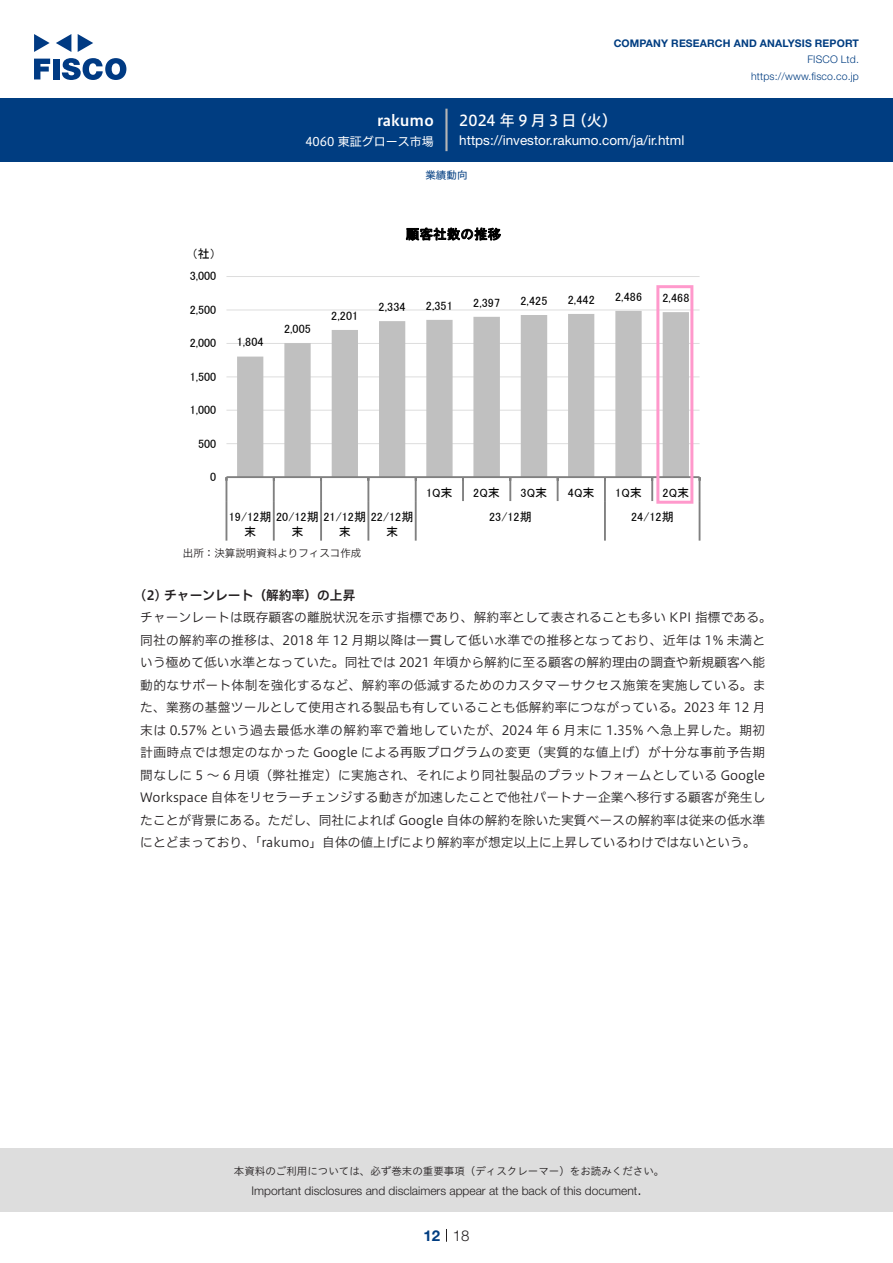
<style>
.page{position:relative;width:893px;height:1263px;background:#fff}
.page>*{position:absolute;margin:0;border:0;box-sizing:border-box;transform-origin:0 0}
.t1{font:15px "Hiragino UD Sans F Std N W5";letter-spacing:.21em;color:#fff}
.t2{font:15px "Hiragino UD Sans F Std N W6";color:#fff}
.t3{font:300 15px "Helvetica Neue LT Std";color:#231f20}
.t4{font:700 15px "Helvetica Neue LT Std";color:#003d81}
.t5{font:13.5px "Helvetica Neue LT Std";color:#fff}
.t6{font:13.5px "MS P Gothic";letter-spacing:.01em;color:#000}
.本文3mm{font:12.75px/22.5px "Hiragino UD Sans F Std N W3";letter-spacing:.01em;color:#231f20}
.小タイトル3mm{font:12.75px "Hiragino UD Sans F Std N W6";color:#231f20}
.t7{font:12.15px "MS P Gothic";letter-spacing:.005em;color:#000}
.t8{font:12px/15.6px "MS P Gothic";letter-spacing:.005em;color:#000}
.t9{font:300 12px "Helvetica Neue LT Std";color:#231f20}
.t10{font:12px "Hiragino UD Sans F Std N W4";color:#fff}
.t11{font:10.5px "Hiragino UD Sans Std W3";color:#231f20}
.t12{font:700 10.5px "Helvetica Neue LT Std";letter-spacing:.015em;color:#003d81}
.t13{font:300 10.5px/16.5px "Helvetica Neue LT Std";letter-spacing:.015em;color:#003d81;text-align:right}
.表組み基本スタイル{font:10.5px "Hiragino UD Sans F Std N W3";color:#231f20}
.ヘッダー{font:10.5px "Hiragino UD Sans F Std N W4";color:#003d81}
</style>
<div class="page">
<div style="left:0;top:1148px;width:893px;height:64px;background:#ddd"></div>
<svg style="left:34px;top:59px;width:16px;height:20px"></svg>
<div style="left:53px;top:59px;width:6px;height:20px;background:#003a83"></div>
<svg style="left:62px;top:58px;width:64px;height:22px"></svg>
<svg style="left:34px;top:34px;width:16px;height:18px"></svg>
<svg style="left:78px;top:34px;width:15px;height:18px"></svg>
<svg style="left:56px;top:34px;width:15px;height:18px"></svg>
<div style="left:0;top:98px;width:893px;height:64px;background:#003d81"></div>
<hr style="left:445px;top:109px;width:3px;height:42px;background:#b5b5b6">
<svg style="left:446px;top:1229px;width:1px;height:13px"></svg>
<hr style="left:226px;top:443px;width:474px;height:1px;background:#ddd">
<hr style="left:226px;top:410px;width:474px;height:1px;background:#ddd">
<hr style="left:226px;top:376px;width:474px;height:1px;background:#ddd">
<hr style="left:226px;top:343px;width:474px;height:1px;background:#ddd">
<hr style="left:226px;top:310px;width:474px;height:1px;background:#ddd">
<hr style="left:226px;top:276px;width:474px;height:1px;background:#ddd">
<svg style="left:237px;top:311px;width:414px;height:165px;fill:#c1c1c1"></svg>
<hr style="left:226px;top:476px;width:474px;height:2px;background:#808080">
<svg style="left:226px;top:478px;width:1px;height:23px"></svg>
<hr style="left:273px;top:477px;width:2px;height:24px;background:#808080">
<hr style="left:320px;top:477px;width:2px;height:24px;background:#808080">
<hr style="left:367px;top:477px;width:2px;height:24px;background:#808080">
<hr style="left:415px;top:477px;width:2px;height:24px;background:#808080">
<hr style="left:462px;top:477px;width:2px;height:24px;background:#808080">
<hr style="left:509px;top:477px;width:2px;height:24px;background:#808080">
<hr style="left:557px;top:477px;width:2px;height:24px;background:#808080">
<hr style="left:604px;top:477px;width:2px;height:24px;background:#808080">
<svg style="left:699px;top:478px;width:1px;height:23px"></svg>
<hr style="left:226px;top:501px;width:1px;height:40px;background:#808080">
<hr style="left:273px;top:501px;width:2px;height:40px;background:#808080">
<hr style="left:320px;top:501px;width:2px;height:40px;background:#808080">
<hr style="left:367px;top:501px;width:2px;height:40px;background:#808080">
<hr style="left:415px;top:501px;width:2px;height:40px;background:#808080">
<hr style="left:604px;top:501px;width:2px;height:40px;background:#808080">
<hr style="left:699px;top:501px;width:1px;height:40px;background:#808080">
<svg style="left:651px;top:285px;width:42px;height:219px"></svg>
<p class="t2" style="left:377px;top:109px;width:58px">rakumo</p>
<p class="t10" style="left:305px;top:132px;width:130px">4060 東証グロース市場</p>
<p class="t12" style="left:614px;top:37px;width:247px">COMPANY RESEARCH AND ANALYSIS REPORT</p>
<p class="t13" style="left:751px;top:51px;width:109px">FISCO Ltd. https://www.fisco.co j p.</p>
<p class="t1" style="left:459px;top:109px;width:119px">2024年9月3日</p>
<p class="t1" style="left:572px;top:109px;width:47px">（火(</p>
<p class="t5" style="left:459px;top:132px;width:227px">https://investor.rakumo.com j a/ .i r/ html</p>
<p class="ヘッダー" style="left:425px;top:167px;width:43px">業績動向</p>
<p class="t8" style="left:192px;top:246px;width:26px">社（ (</p>
<p class="t7" style="left:190px;top:270px;width:28px">3,000</p>
<p class="t8" style="left:190px;top:302px;width:28px">2,500</p>
<p class="t8" style="left:190px;top:335px;width:28px">2,000</p>
<p class="t8" style="left:190px;top:369px;width:28px">1,500</p>
<p class="t8" style="left:190px;top:402px;width:28px">1,000</p>
<p class="t7" style="left:198px;top:437px;width:20px">500</p>
<p class="t8" style="left:210px;top:469px;width:8px">0</p>
<p class="t8" style="left:237px;top:334px;width:28px">1,804</p>
<p class="t8" style="left:284px;top:321px;width:28px">2,005</p>
<p class="t7" style="left:331px;top:309px;width:28px">2,201</p>
<p class="t6" style="left:406px;top:227px;width:97px">顧客社数の推移</p>
<p class="t8" style="left:379px;top:299px;width:28px">2,334</p>
<p class="t8" style="left:426px;top:298px;width:28px">2,351</p>
<p class="t8" style="left:473px;top:294px;width:28px">2,397</p>
<p class="t8" style="left:521px;top:293px;width:28px">2,425</p>
<p class="t8" style="left:426px;top:484px;width:28px">1Q末</p>
<p class="t8" style="left:473px;top:484px;width:28px">2Q末</p>
<p class="t8" style="left:521px;top:484px;width:28px">3Q末</p>
<p class="t8" style="left:244px;top:508px;width:171px;text-indent:-15px">19/12期 20/12期 21/12期 22/12期末</p>
<p class="t8" style="left:291px;top:524px;width:14px">末</p>
<p class="t8" style="left:339px;top:524px;width:14px">末</p>
<p class="t8" style="left:386px;top:524px;width:14px">末</p>
<p class="t8" style="left:489px;top:508px;width:44px">23/12期</p>
<p class="t8" style="left:568px;top:291px;width:28px">2,442</p>
<p class="t8" style="left:568px;top:484px;width:28px">4Q末</p>
<p class="t8" style="left:615px;top:288px;width:28px">2,486</p>
<p class="t8" style="left:662px;top:290px;width:28px">2,468</p>
<p class="t8" style="left:615px;top:484px;width:28px">1Q末</p>
<p class="t8" style="left:663px;top:484px;width:28px">2Q末</p>
<p class="t8" style="left:631px;top:508px;width:44px">24/12期</p>
<p class="表組み基本スタイル" style="left:183px;top:545px;width:180px">出所：決算説明資料よりフィスコ作成</p>
<p class="小タイトル3mm" style="left:140px;top:585px;width:217px">2( ) チャーンレート（解約率）の上昇</p>
<p class="本文3mm" style="left:140px;top:605px;width:633px">チャーンレートは既存顧客の離脱状況を示す指標であり、解約率として表されることも多い KPI 指標である。同社の解約率の推移は、2018 年 12 月期以降は一貫して低い水準での推移となっており、近年は 1% 未満という極めて低い水準となっていた。同社では 2021 年頃から解約に至る顧客の解約理由の調査や新規顧客へ能動的なサポート体制を強化するなど、解約率の低減するためのカスタマーサクセス施策を実施している。また、業務の基盤ツールとして使用される製品も有していることも低解約率につながっている。2023 年 12 月末は 0.57% という過去最低水準の解約率で着地していたが、2024 年 6 月末に 1.35% へ急上昇した。期初計画時点では想定のなかった Google による再販プログラムの変更（実質的な値上げ）が十分な事前予告期間なしに 5 〜 6 月頃（弊社推定）に実施され、それにより同社製品のプラットフォームとしている Google Workspace 自体をリセラーチェンジする動きが加速したことで他社パートナー企業へ移行する顧客が発生したことが背景にある。ただし、同社によれば Google 自体の解約を除いた実質ベースの解約率は従来の低水準にとどまっており、「rakumo」自体の値上げにより解約率が想定以上に上昇しているわけではないという。</p>
<p class="t11" style="left:234px;top:1163px;width:432px">本資料のご利用については、必ず巻末の重要事項（ディスクレーマー）をお読みください。</p>
<p class="t3" style="left:637px;top:1180px;width:6px">.</p>
<p class="t9" style="left:251px;top:1183px;width:387px">Important disclosures and disclaimers appear at the back of this document</p>
<p class="t4" style="left:423px;top:1226px;width:18px">12</p>
<p class="t3" style="left:453px;top:1226px;width:18px">18</p>
</div>
